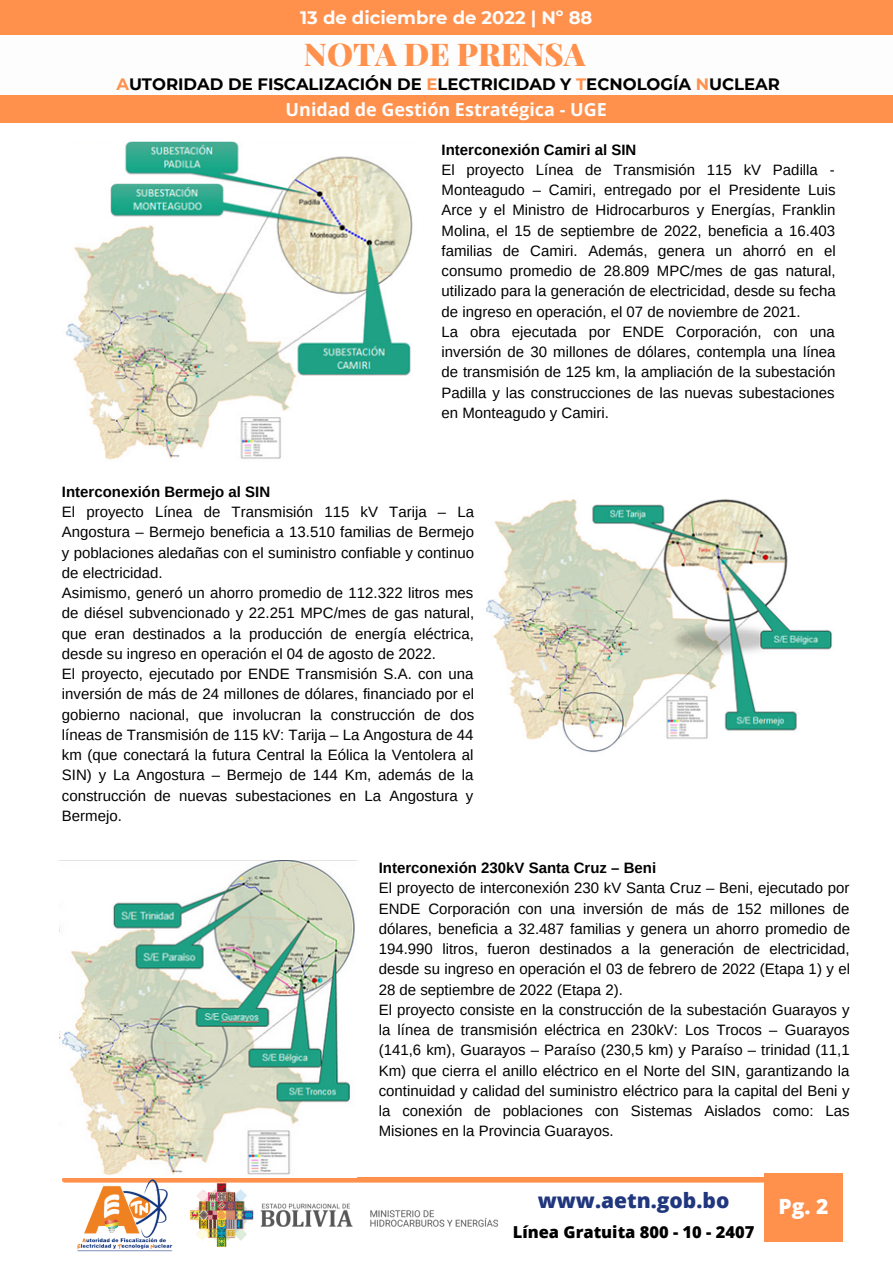
<style>
.page{position:relative;width:893px;height:1264px;background:#fff}
.page>*{position:absolute;margin:0;border:0;box-sizing:border-box;transform-origin:0 0}
.t1{font:900 31.5px "Playfair Display";color:#ff914d}
.t2{font:800 21px "Open Sans";color:#20367d}
.t3{font:800 21px "Open Sans";color:#fff}
.t4{font:700 18px "Open Sans";color:#fefdfd}
.t5{font:700 18px "Montserrat";color:#fefdfd}
.t6{font:700 16.5px "Montserrat";color:#000}
.t7{font:800 16.5px "Open Sans";color:#000}
.t8{font:15px/20.2px "Arimo";color:#000}
.t9{font:700 15px "Arimo";color:#000}
.s1{color:#ff914d}
</style>
<div class="page">
<div style="left:0;top:0;width:892px;height:123px;background:#ff914d"></div>
<div style="left:0;top:35px;width:892px;height:60px;background:#fefdfd"></div>
<div style="left:764px;top:1173px;width:79px;height:68px;background:#ff914d"></div>
<div style="left:65px;top:1176px;width:774px;height:6px;background:#ff914d"></div>
<img style="left:62px;top:1177px;width:120px;height:75px">
<img style="left:182px;top:1176px;width:325px;height:71px">
<img style="left:65px;top:141px;width:348px;height:319px">
<img style="left:486px;top:499px;width:346px;height:253px">
<img style="left:60px;top:860px;width:296px;height:317px">
<p class="t5" style="left:300px;top:7px;width:294px">13 de diciembre de 2022 | Nº 88</p>
<h1 class="t1" style="left:304px;top:32px;width:283px">NOTA DE PRENSA</h1>
<p class="t6" style="left:116px;top:74px;width:665px"><span class="s1">A</span>UTORIDAD DE FISCALIZACIÓN DE <span class="s1">E</span>LECTRICIDAD Y <span class="s1">T</span>ECNOLOGÍA <span class="s1">N</span>UCLEAR</p>
<p class="t4" style="left:285px;top:97px;width:322px">Unidad de Gestión Estratégica - UGE</p>
<p class="t9" style="left:441px;top:141px;width:196px">Interconexión Camiri al SIN</p>
<p class="t8" style="left:441px;top:159px;width:395px">El proyecto Línea de Transmisión 115 kV Padilla - Monteagudo – Camiri, entregado por el Presidente Luis Arce y el Ministro de Hidrocarburos y Energías, Franklin Molina, el 15 de septiembre de 2022, beneficia a 16.403 familias de Camiri. Además, genera un ahorró en el consumo promedio de 28.809 MPC/mes de gas natural, utilizado para la generación de electricidad, desde su fecha de ingreso en operación, el 07 de noviembre de 2021.<br>La obra ejecutada por ENDE Corporación, con una inversión de 30 millones de dólares, contempla una línea de transmisión de 125 km, la ampliación de la subestación Padilla y las construcciones de las nuevas subestaciones en Monteagudo y Camiri.</p>
<p class="t9" style="left:62px;top:483px;width:210px">Interconexión Bermejo al SIN</p>
<p class="t8" style="left:62px;top:502px;width:414px">El proyecto Línea de Transmisión 115 kV Tarija – La Angostura – Bermejo beneficia a 13.510 familias de Bermejo y poblaciones aledañas con el suministro confiable y continuo de electricidad.<br>Asimismo, generó un ahorro promedio de 112.322 litros mes de diésel subvencionado y 22.251 MPC/mes de gas natural, que eran destinados a la producción de energía eléctrica, desde su ingreso en operación el 04 de agosto de 2022.<br>El proyecto, ejecutado por ENDE Transmisión S.A. con una inversión de más de 24 millones de dólares, financiado por el gobierno nacional, que involucran la construcción de dos líneas de Transmisión de 115 kV: Tarija – La Angostura de 44 km (que conectará la futura Central la Eólica la Ventolera al SIN) y La Angostura – Bermejo de 144 Km, además de la construcción de nuevas subestaciones en La Angostura y Bermejo.</p>
<p class="t9" style="left:379px;top:859px;width:279px">Interconexión 230kV Santa Cruz – Beni</p>
<p class="t8" style="left:379px;top:878px;width:473px">El proyecto de interconexión 230 kV Santa Cruz – Beni, ejecutado por ENDE Corporación con una inversión de más de 152 millones de dólares, beneficia a 32.487 familias y genera un ahorro promedio de 194.990 litros, fueron destinados a la generación de electricidad, desde su ingreso en operación el 03 de febrero de 2022 (Etapa 1) y el 28 de septiembre de 2022 (Etapa 2).<br>El proyecto consiste en la construcción de la subestación Guarayos y la línea de transmisión eléctrica en 230kV: Los Trocos – Guarayos (141,6 km), Guarayos – Paraíso (230,5 km) y Paraíso – trinidad (11,1<br>Km) que cierra el anillo eléctrico en el Norte del SIN, garantizando la continuidad y calidad del suministro eléctrico para la capital del Beni y la conexión de poblaciones con Sistemas Aislados como: Las Misiones en la Provincia Guarayos.</p>
<h2 class="t2" style="left:537px;top:1185px;width:193px">www.aetn.gob.bo</h2>
<h2 class="t3" style="left:778px;top:1191px;width:51px">Pg. 2</h2>
<p class="t7" style="left:512px;top:1220px;width:243px">Línea Gratuita 800 - 10 - 2407</p>
</div>
